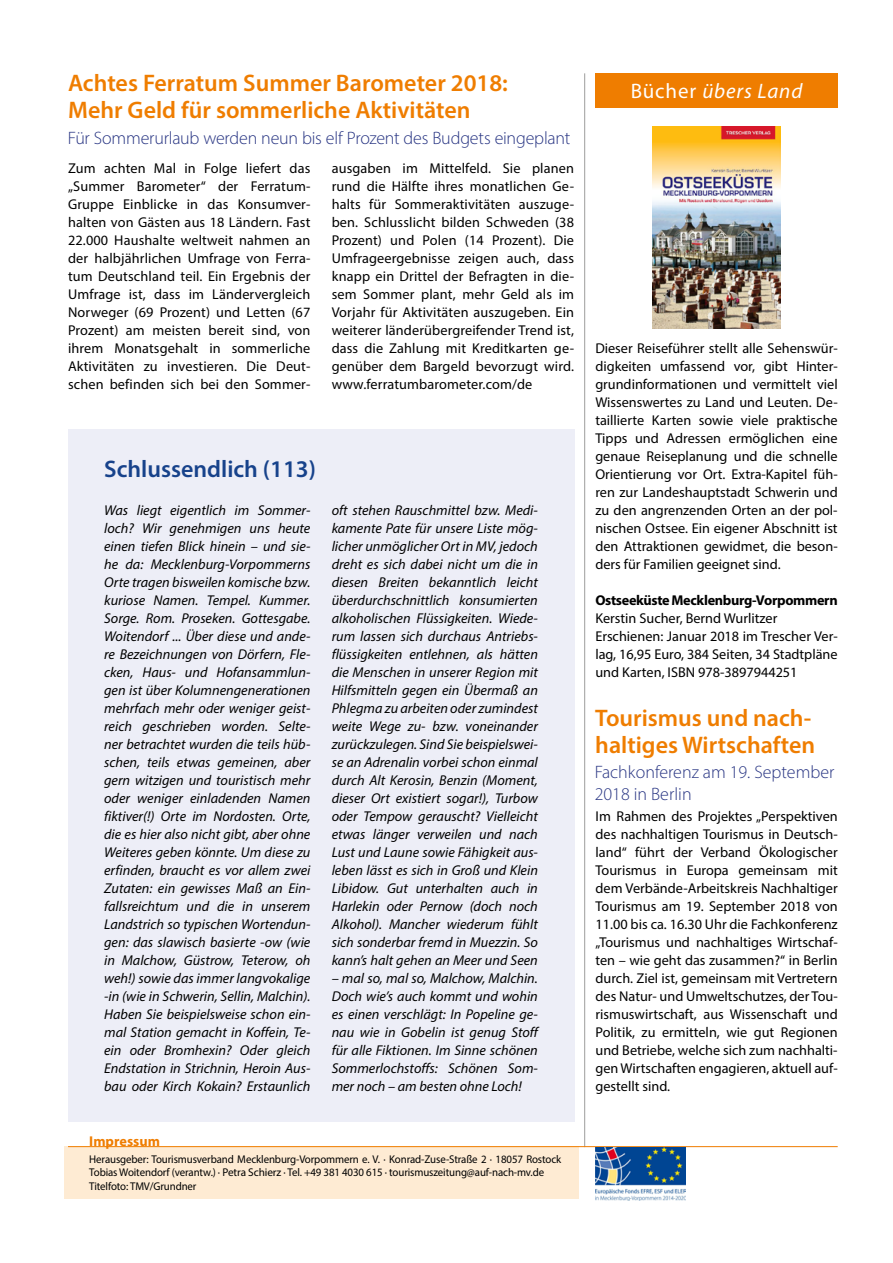
<style>
.page{position:relative;width:893px;height:1263px;background:#fff}
.page>*{position:absolute;margin:0;border:0;box-sizing:border-box;transform-origin:0 0}
.t1{font:600 24px/27px "Myriad Pro";color:#ef7d00}
.t2{font:600 24px "Myriad Pro";color:#17428b}
.t3{font:italic 21px "Myriad Pro";letter-spacing:.04em;color:#fff}
.t4{font:300 18px/22.5px "Myriad Pro";letter-spacing:-.01em;color:#283583}
.t5{font:italic 14.25px/18px "Myriad Pro";color:#000;text-align:justify}
.t6{font:14.25px/18px "Myriad Pro";color:#000;text-align:justify}
.t7{font:700 14.25px "Myriad Pro";letter-spacing:-.025em;color:#000}
.t8{font:700 14.25px "Myriad Pro";color:#ef7d00}
.t9{font:11.25px/13.5px "Myriad Pro";letter-spacing:-.01em;color:#000}
.s1{font-style:normal}
</style>
<div class="page">
<div style="left:64px;top:1147px;width:514px;height:52px;background:#feebd3"></div>
<div style="left:68px;top:429px;width:506px;height:692px;background:#edeef7"></div>
<hr style="left:584px;top:73px;width:1px;height:1074px;background:#9d9d9c">
<hr style="left:68px;top:1146px;width:770px;height:1px;background:#ef7d00">
<div style="left:595px;top:73px;width:243px;height:34px;background:#ef7d00"></div>
<img style="left:595px;top:1148px;width:91px;height:52px">
<img style="left:653px;top:126px;width:127px;height:202px">
<h1 class="t1" style="left:68px;top:69px;width:441px">Achtes Ferratum Summer Barometer 2018:<br>Mehr Geld für sommerliche Aktivitäten</h1>
<p class="t4" style="left:68px;top:127px;width:504px">Für Sommerurlaub werden neun bis elf Prozent des Budgets eingeplant</p>
<p class="t6" style="left:68px;top:159px;width:244px">Zum achten Mal in Folge liefert das „Summer Barometer“ der Ferratum-Gruppe Einblicke in das Konsumver&shy;halten von Gästen aus 18 Ländern. Fast 22.000 Haushalte weltweit nahmen an der halbjährlichen Umfrage von Ferra&shy;tum Deutschland teil. Ein Ergebnis der Umfrage ist, dass im Ländervergleich Norweger (69 Prozent) und Letten (67<br>Prozent) am meisten bereit sind, von ihrem Monatsgehalt in sommerliche Aktivitäten zu investieren. Die Deut&shy;schen befinden sich bei den Sommer-</p>
<p class="t6" style="left:332px;top:159px;width:244px">ausgaben im Mittelfeld. Sie planen rund die Hälfte ihres monatlichen Ge&shy;halts für Sommeraktivitäten auszuge&shy;ben. Schlusslicht bilden Schweden (38<br>Prozent) und Polen (14 Prozent). Die Umfrageergebnisse zeigen auch, dass knapp ein Drittel der Befragten in die&shy;sem Sommer plant, mehr Geld als im Vorjahr für Aktivitäten auszugeben. Ein weiterer länderübergreifender Trend ist, dass die Zahlung mit Kreditkarten ge&shy;genüber dem Bargeld bevorzugt wird. www.ferratumbarometer.com/de</p>
<h1 class="t2" style="left:104px;top:454px;width:213px">Schlussendlich (113)</h1>
<p class="t5" style="left:104px;top:501px;width:208px">Was liegt eigentlich im Sommer&shy;loch? Wir genehmigen uns heute einen tiefen Blick hinein – und sie&shy;he da: Mecklenburg-Vorpommerns Orte tragen bisweilen komische bzw. kuriose Namen. Tempel. Kummer.<br>Sorge. Rom. Proseken. Gottesgabe.<br>Woitendorf ... Über diese und ande&shy;re Bezeichnungen von Dörfern, Fle&shy;cken, Haus- und Hofansammlun&shy;gen ist über Kolumnengenerationen mehrfach mehr oder weniger geist&shy;reich geschrieben worden. Selte&shy;ner betrachtet wurden die teils hüb&shy;schen, teils etwas gemeinen, aber gern witzigen und touristisch mehr oder weniger einladenden Namen fiktiver(!) Orte im Nordosten. Orte, die es hier also nicht gibt, aber ohne Weiteres geben könnte. Um diese zu erfinden, braucht es vor allem zwei Zutaten: ein gewisses Maß an Ein&shy;fallsreichtum und die in unserem Landstrich so typischen Wortendun&shy;gen: das slawisch basierte -ow (wie in Malchow, Güstrow, Teterow, oh weh!) sowie das immer langvokalige -in (wie in Schwerin, Sellin, Malchin).<br>Haben Sie beispielsweise schon ein&shy;mal Station gemacht in Koffein, Te&shy;ein oder Bromhexin? Oder gleich Endstation in Strichnin, Heroin Aus&shy;bau oder Kirch Kokain? Erstaunlich</p>
<p class="t5" style="left:332px;top:501px;width:208px">oft stehen Rauschmittel bzw. Medi&shy;kamente Pate für unsere Liste mög&shy;licher unmöglicher Ort in MV, jedoch dreht es sich dabei nicht um die in diesen Breiten bekanntlich leicht überdurchschnittlich konsumierten alkoholischen Flüssigkeiten. Wiede&shy;rum lassen sich durchaus Antriebs&shy;flüssigkeiten entlehnen, als hätten die Menschen in unserer Region mit Hilfsmitteln gegen ein Übermaß an Phlegma zu arbeiten oder zumindest weite Wege zu- bzw. voneinander zurückzulegen. Sind Sie beispielswei&shy;se an Adrenalin vorbei schon einmal durch Alt Kerosin, Benzin (Moment, dieser Ort existiert sogar!), Turbow oder Tempow gerauscht? Vielleicht etwas länger verweilen und nach Lust und Laune sowie Fähigkeit aus&shy;leben lässt es sich in Groß und Klein Libidow. Gut unterhalten auch in Harlekin oder Pernow (doch noch Alkohol). Mancher wiederum fühlt sich sonderbar fremd in Muezzin. So kann’s halt gehen an Meer und Seen</p>
<p class="t5" style="left:332px;top:969px;width:208px">– mal so, mal so, Malchow, Malchin.<br>Doch wie’s auch kommt und wohin es einen verschlägt: In Popeline ge&shy;nau wie in Gobelin ist genug Stoff für alle Fiktionen. Im Sinne schönen Sommerlochstoffs: Schönen Som&shy;mer noch – am besten ohne Loch!</p>
<p class="t8" style="left:89px;top:1132px;width:72px">Impressum</p>
<p class="t9" style="left:89px;top:1152px;width:473px">Herausgeber: Tourismusverband Mecklenburg-Vorpommern e. V. · Konrad-Zuse-Straße 2 · 18057 Rostock<br>Tobias Woitendorf (verantw.) · Petra Schierz · Tel. +49 381 4030 615 · tourismuszeitung@auf-nach-mv.de<br>Titelfoto: TMV/Grundner</p>
<h2 class="t3" style="left:631px;top:78px;width:173px"><span class="s1">Bücher</span> übers Land</h2>
<p class="t6" style="left:595px;top:339px;width:244px">Dieser Reiseführer stellt alle Sehenswür&shy;digkeiten umfassend vor, gibt Hinter&shy;grundinformationen und vermittelt viel Wissenswertes zu Land und Leuten. De&shy;taillierte Karten sowie viele praktische Tipps und Adressen ermöglichen eine genaue Reiseplanung und die schnelle Orientierung vor Ort. Extra-Kapitel füh&shy;ren zur Landeshauptstadt Schwerin und zu den angrenzenden Orten an der pol&shy;nischen Ostsee. Ein eigener Abschnitt ist den Attraktionen gewidmet, die beson&shy;ders für Familien geeignet sind.</p>
<p class="t7" style="left:595px;top:591px;width:244px">Ostseeküste Mecklenburg-Vorpommern</p>
<p class="t6" style="left:595px;top:609px;width:244px;text-align:left">Kerstin Sucher, Bernd Wurlitzer Erschienen: Januar 2018 im Trescher Ver&shy;lag, 16,95 Euro, 384 Seiten, 34 Stadtpläne und Karten, ISBN 978-3897944251</p>
<h1 class="t1" style="left:595px;top:704px;width:221px">Tourismus und nach&shy;haltiges Wirtschaften</h1>
<p class="t4" style="left:595px;top:760px;width:241px">Fachkonferenz am 19. September<br>2018 in Berlin</p>
<p class="t6" style="left:595px;top:807px;width:244px">Im Rahmen des Projektes „Perspektiven des nachhaltigen Tourismus in Deutsch&shy;land“ führt der Verband Ökologischer Tourismus in Europa gemeinsam mit dem Verbände-Arbeitskreis Nachhaltiger Tourismus am 19. September 2018 von 11.00 bis ca. 16.30 Uhr die Fachkonferenz „Tourismus und nachhaltiges Wirtschaf&shy;ten – wie geht das zusammen?“ in Berlin durch. Ziel ist, gemeinsam mit Vertretern des Natur- und Umweltschutzes, der Tou&shy;rismuswirtschaft, aus Wissenschaft und Politik, zu ermitteln, wie gut Regionen und Betriebe, welche sich zum nachhalti&shy;gen Wirtschaften engagieren, aktuell auf&shy;gestellt sind.</p>
</div>
